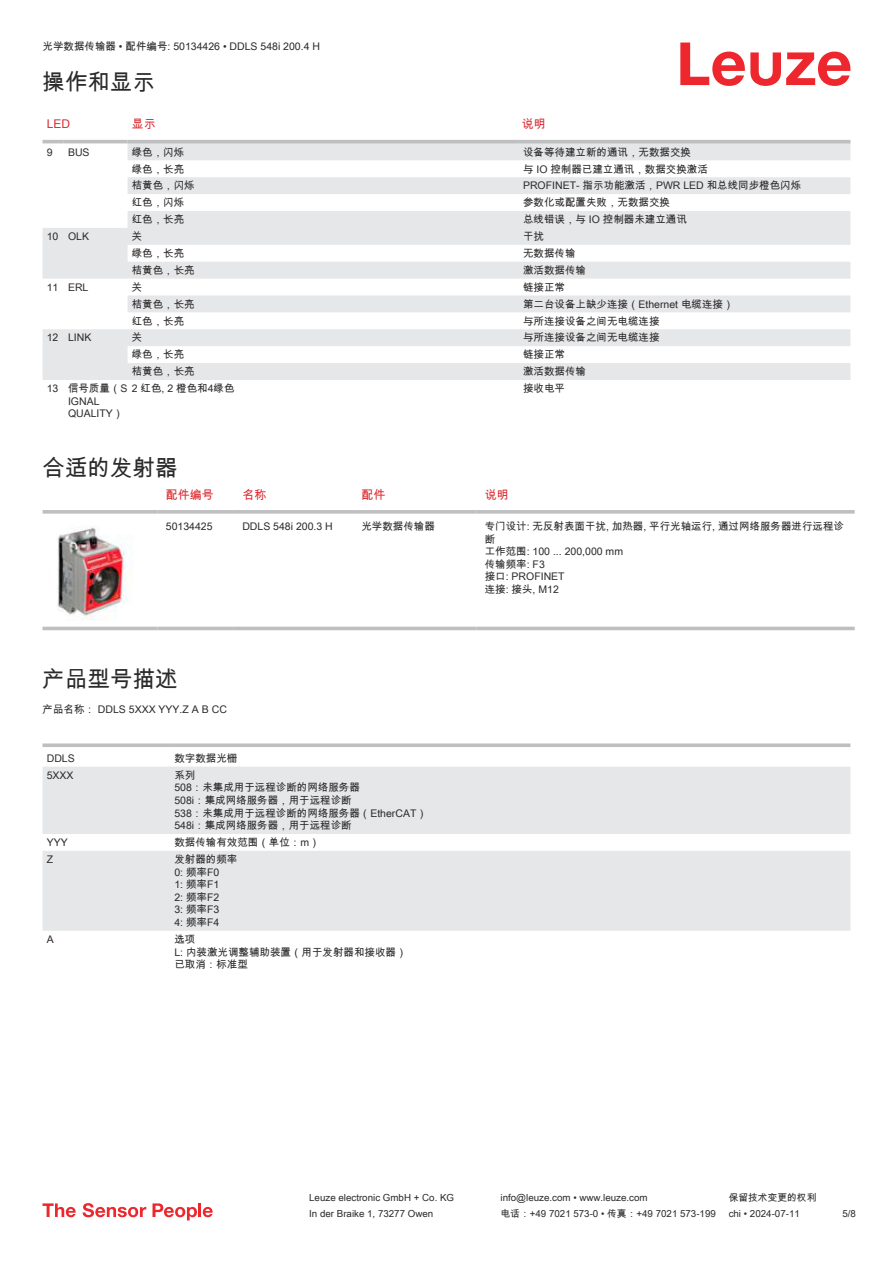
<style>
.page{position:relative;width:893px;height:1263px;background:#fff}
.page>*{position:absolute;margin:0;border:0;box-sizing:border-box;transform-origin:0 0}
.t1{font:22.5px "Arial Unicode MS";color:#2b292a}
.t2{font:12px "Arial Unicode MS";color:#db2a30}
.t3{font:10.5px/12.6px "Arial Unicode MS";color:#2b292a}
.t4{font:9.75px "Arial Unicode MS";color:#2b292a}
</style>
<div class="page">
<svg style="left:680px;top:43px;width:170px;height:43px"></svg>
<svg style="left:43px;top:143px;width:807px;height:237px;fill:#e6e7e9"></svg>
<hr style="left:43px;top:140px;width:21px;height:3px;background:#bdbfc1">
<hr style="left:64px;top:140px;width:64px;height:3px;background:#bdbfc1">
<hr style="left:128px;top:140px;width:391px;height:3px;background:#bdbfc1">
<hr style="left:519px;top:140px;width:331px;height:3px;background:#bdbfc1">
<div style="left:43px;top:626px;width:812px;height:5px;background:#eeefef"></div>
<svg style="left:43px;top:510px;width:114px;height:4px"></svg>
<svg style="left:157px;top:510px;width:77px;height:4px"></svg>
<svg style="left:234px;top:510px;width:119px;height:4px"></svg>
<svg style="left:353px;top:510px;width:123px;height:4px"></svg>
<svg style="left:476px;top:510px;width:379px;height:4px;background:#c3c5c7"></svg>
<hr style="left:43px;top:627px;width:114px;height:3px;background:#bdbfc1">
<hr style="left:157px;top:627px;width:77px;height:3px;background:#bdbfc1">
<hr style="left:234px;top:627px;width:119px;height:3px;background:#bdbfc1">
<hr style="left:353px;top:627px;width:123px;height:3px;background:#bdbfc1">
<hr style="left:476px;top:627px;width:379px;height:3px;background:#bdbfc1">
<img style="left:57px;top:527px;width:75px;height:93px">
<svg style="left:43px;top:767px;width:807px;height:164px;background:#e8e9eb"></svg>
<svg style="left:43px;top:743px;width:127px;height:4px"></svg>
<svg style="left:170px;top:743px;width:680px;height:4px;background:#c4c6c8"></svg>
<svg style="left:43px;top:1203px;width:33px;height:14px"></svg>
<svg style="left:83px;top:1203px;width:63px;height:14px"></svg>
<svg style="left:153px;top:1203px;width:44px;height:17px"></svg>
<hr style="left:198px;top:1203px;width:3px;height:14px;background:#ed272d">
<svg style="left:203px;top:1207px;width:10px;height:10px"></svg>
<p class="t3" style="left:43px;top:40px;width:279px">光学数据传输器 • 配件编号: 50134426 • DDLS 548i 200.4 H</p>
<h1 class="t1" style="left:43px;top:66px;width:114px">操作和显示</h1>
<p class="t2" style="left:47px;top:115px;width:25px">LED</p>
<p class="t2" style="left:132px;top:115px;width:25px">显示</p>
<p class="t2" style="left:522px;top:115px;width:25px">说明</p>
<p class="t3" style="left:47px;top:145px;width:7px">9</p>
<p class="t3" style="left:68px;top:145px;width:23px">BUS</p>
<p class="t3" style="left:132px;top:145px;width:54px">绿色，闪烁</p>
<p class="t3" style="left:523px;top:145px;width:169px">设备等待建立新的通讯，无数据交换</p>
<p class="t3" style="left:132px;top:162px;width:54px">绿色，长亮</p>
<p class="t3" style="left:523px;top:162px;width:186px">与 IO 控制器已建立通讯，数据交换激活</p>
<p class="t3" style="left:132px;top:179px;width:65px">桔黄色，闪烁</p>
<p class="t3" style="left:523px;top:179px;width:280px">PROFINET- 指示功能激活，PWR LED 和总线同步橙色闪烁</p>
<p class="t3" style="left:132px;top:196px;width:54px">红色，闪烁</p>
<p class="t3" style="left:523px;top:196px;width:148px">参数化或配置失败，无数据交换</p>
<p class="t3" style="left:132px;top:213px;width:54px">红色，长亮</p>
<p class="t3" style="left:523px;top:213px;width:165px">总线错误，与 IO 控制器未建立通讯</p>
<p class="t3" style="left:47px;top:230px;width:44px">10 OLK</p>
<p class="t3" style="left:132px;top:230px;width:12px">关</p>
<p class="t3" style="left:523px;top:230px;width:22px">干扰</p>
<p class="t3" style="left:132px;top:247px;width:54px">绿色，长亮</p>
<p class="t3" style="left:523px;top:247px;width:54px">无数据传输</p>
<p class="t3" style="left:132px;top:264px;width:65px">桔黄色，长亮</p>
<p class="t3" style="left:523px;top:264px;width:64px">激活数据传输</p>
<p class="t3" style="left:47px;top:281px;width:43px">11 ERL</p>
<p class="t3" style="left:132px;top:281px;width:12px">关</p>
<p class="t3" style="left:523px;top:281px;width:43px">链接正常</p>
<p class="t3" style="left:132px;top:297px;width:65px">桔黄色，长亮</p>
<p class="t3" style="left:523px;top:297px;width:212px">第二台设备上缺少连接（Ethernet 电缆连接）</p>
<p class="t3" style="left:132px;top:314px;width:54px">红色，长亮</p>
<p class="t3" style="left:523px;top:314px;width:138px">与所连接设备之间无电缆连接</p>
<p class="t3" style="left:47px;top:331px;width:46px">12 LINK</p>
<p class="t3" style="left:132px;top:331px;width:12px">关</p>
<p class="t3" style="left:523px;top:331px;width:138px">与所连接设备之间无电缆连接</p>
<p class="t3" style="left:132px;top:348px;width:54px">绿色，长亮</p>
<p class="t3" style="left:523px;top:348px;width:43px">链接正常</p>
<p class="t3" style="left:132px;top:365px;width:65px">桔黄色，长亮</p>
<p class="t3" style="left:523px;top:365px;width:64px">激活数据传输</p>
<p class="t3" style="left:68px;top:382px;width:168px;text-indent:-21px">13 信号质量（S 2 红色, 2 橙色和4绿色<br>IGNAL<br>QUALITY）</p>
<p class="t3" style="left:523px;top:382px;width:43px">接收电平</p>
<h1 class="t1" style="left:43px;top:452px;width:136px">合适的发射器</h1>
<p class="t2" style="left:166px;top:486px;width:49px">配件编号</p>
<p class="t2" style="left:242px;top:486px;width:25px">名称</p>
<p class="t2" style="left:361px;top:486px;width:25px">配件</p>
<p class="t2" style="left:485px;top:486px;width:25px">说明</p>
<p class="t3" style="left:166px;top:520px;width:48px">50134425</p>
<p class="t3" style="left:242px;top:520px;width:92px">DDLS 548i 200.3 H</p>
<p class="t3" style="left:361px;top:520px;width:75px">光学数据传输器</p>
<p class="t3" style="left:485px;top:520px;width:361px">专门设计: 无反射表面干扰, 加热器, 平行光轴运行, 通过网络服务器进行远程诊断<br>工作范围: 100 ... 200,000 mm<br>传输频率: F3<br>接口: PROFINET<br>连接: 接头, M12</p>
<h1 class="t1" style="left:43px;top:662px;width:136px">产品型号描述</h1>
<p class="t3" style="left:43px;top:702px;width:186px">产品名称： DDLS 5XXX YYY.Z A B CC</p>
<p class="t3" style="left:47px;top:752px;width:30px">DDLS</p>
<p class="t3" style="left:174px;top:752px;width:64px">数字数据光栅</p>
<p class="t3" style="left:47px;top:769px;width:28px">5XXX</p>
<p class="t3" style="left:174px;top:769px;width:254px">系列<br>508：未集成用于远程诊断的网络服务器<br>508i：集成网络服务器，用于远程诊断<br>538：未集成用于远程诊断的网络服务器（EtherCAT）<br>548i：集成网络服务器，用于远程诊断</p>
<p class="t3" style="left:47px;top:836px;width:23px">YYY</p>
<p class="t3" style="left:174px;top:836px;width:147px">数据传输有效范围（单位：m）</p>
<p class="t3" style="left:47px;top:853px;width:8px">Z</p>
<p class="t3" style="left:174px;top:853px;width:64px">发射器的频率<br>0: 频率F0<br>1: 频率F1<br>2: 频率F2<br>3: 频率F3<br>4: 频率F4</p>
<p class="t3" style="left:47px;top:933px;width:9px">A</p>
<p class="t3" style="left:174px;top:933px;width:234px">选项<br>L: 内装激光调整辅助装置（用于发射器和接收器）已取消：标准型</p>
<p class="t4" style="left:309px;top:1191px;width:146px">Leuze electronic GmbH + Co. KG</p>
<p class="t4" style="left:501px;top:1191px;width:149px">info@leuze.com • www.leuze.com</p>
<p class="t4" style="left:729px;top:1191px;width:89px">保留技术变更的权利</p>
<p class="t4" style="left:309px;top:1206px;width:126px">In der Braike 1, 73277 Owen</p>
<p class="t4" style="left:501px;top:1206px;width:217px">电话：+49 7021 573-0 • 传真：+49 7021 573-199</p>
<p class="t4" style="left:729px;top:1206px;width:73px">chi • 2024-07-11</p>
<p class="t4" style="left:842px;top:1206px;width:15px">5/8</p>
</div>
